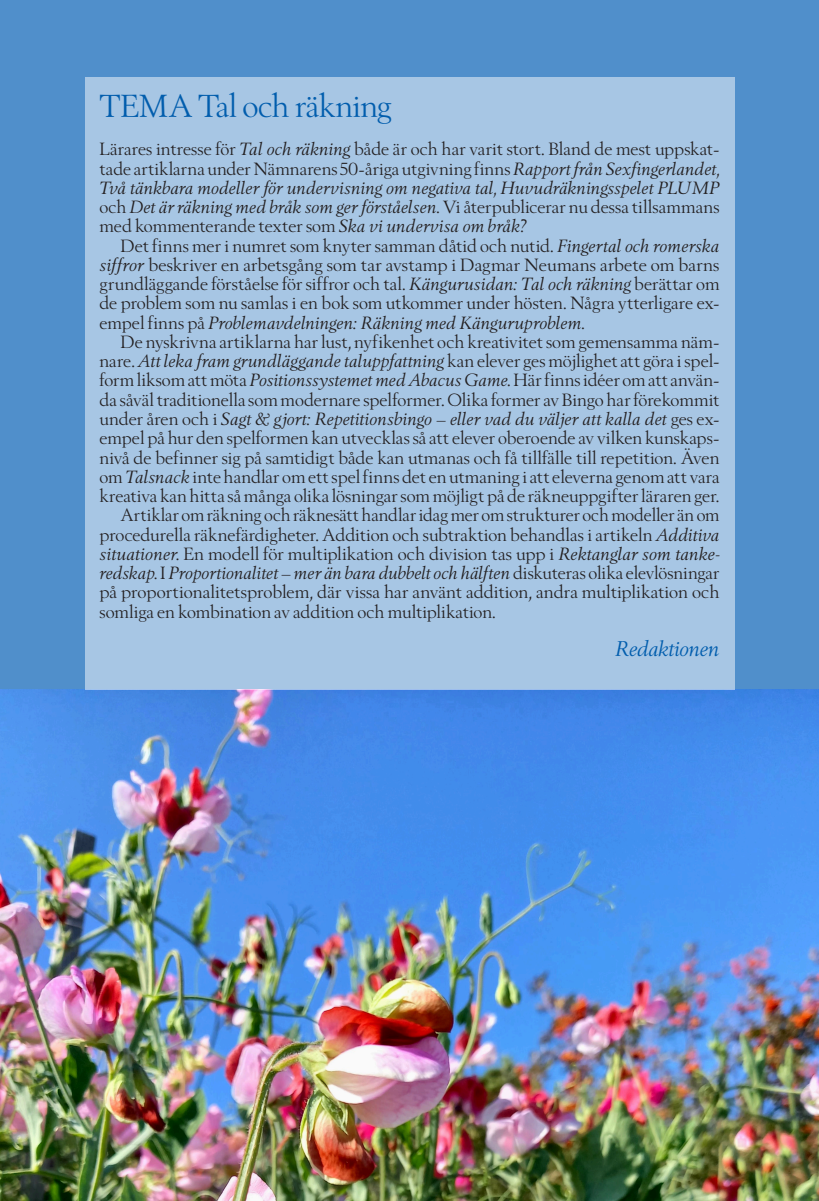
<style>
.page{position:relative;width:819px;height:1201px;background:#fff}
.page>*{position:absolute;margin:0;border:0;box-sizing:border-box;transform-origin:0 0}
.t1{font:31.5px "Berling Nova Display Pro";letter-spacing:-.015em;color:#015dad}
.t2{font:italic 21px "Berling Nova Display Pro";letter-spacing:-.015em;color:#015dad}
.t3{font:17.5px/19.2px "Berling Nova Display Pro";letter-spacing:.005em;color:#231f20;text-align:justify}
.t4{font:italic 17.5px "Berling Nova Display Pro";letter-spacing:.005em;color:#231f20}
.s1{font-style:italic}
.s2{font-style:normal}
</style>
<div class="page">
<div style="left:0;top:0;width:818px;height:690px;background:#508fcb"></div>
<img style="left:0;top:690px;width:818px;height:510px">
<div style="left:85px;top:77px;width:649px;height:613px;background:#a7c6e4"></div>
<h1 class="t1" style="left:99px;top:87px;width:294px">TEMA Tal och räkning</h1>
<p class="t3" style="left:99px;top:139px;width:621px">Lärares intresse för <span class="s1">Tal och räkning</span> både är och har varit stort. Bland de mest uppskat&shy;tade artiklarna under Nämnarens 50-åriga utgivning finns <span class="s1">Rapport från Sexfingerlandet, Två tänkbara modeller för undervisning om negativa tal, Huvudräkningsspelet PLUMP </span>och <span class="s1">Det är räkning med bråk som ger förståelsen.</span> Vi återpublicerar nu dessa tillsammans med kommenterande texter som <span class="s1">Ska vi undervisa om bråk?</span></p>
<p class="t3" style="left:99px;top:236px;width:621px;text-indent:21px">Det finns mer i numret som knyter samman dåtid och nutid. <span class="s1">Fingertal och romerska siffror</span> beskriver en arbetsgång som tar avstamp i Dagmar Neumans arbete om barns grundläggande förståelse för siffror och tal. <span class="s1">Kängurusidan: Tal och räkning</span> berättar om de problem som nu samlas i en bok som utkommer under hösten. Några ytterligare ex&shy;empel finns på <span class="s1">Problemavdelningen: Räkning med Känguruproblem.</span></p>
<p class="t3" style="left:120px;top:332px;width:600px">De nyskrivna artiklarna har lust, nyfikenhet och kreativitet som gemensamma näm-</p>
<p class="t3" style="left:99px;top:351px;width:621px">nare. <span class="s1">Att leka fram grundläggande taluppfattning</span> kan elever ges möjlighet att göra i spel-</p>
<p class="t3" style="left:99px;top:370px;width:621px">form liksom att möta <span class="s1">Positionssystemet med Abacus Game</span>. Här finns idéer om att använ-</p>
<p class="t3" style="left:99px;top:390px;width:621px">da såväl traditionella som modernare spelformer. Olika former av Bingo har förekommit</p>
<p class="t4" style="left:99px;top:409px;width:621px"><span class="s2">under åren och i</span> Sagt &amp; gjort: Repetitionsbingo – eller vad du väljer att kalla det <span class="s2">ges ex-</span></p>
<p class="t3" style="left:99px;top:428px;width:621px">empel på hur den spelformen kan utvecklas så att elever oberoende av vilken kunskaps-</p>
<p class="t3" style="left:99px;top:447px;width:621px">nivå de befinner sig på samtidigt både kan utmanas och få tillfälle till repetition. Även</p>
<p class="t3" style="left:99px;top:467px;width:621px">om <span class="s1">Talsnack</span> inte handlar om ett spel finns det en utmaning i att eleverna genom att vara</p>
<p class="t3" style="left:99px;top:486px;width:621px">kreativa kan hitta så många olika lösningar som möjligt på de räkneuppgifter läraren ger.</p>
<p class="t3" style="left:120px;top:505px;width:600px">Artiklar om räkning och räknesätt handlar idag mer om strukturer och modeller än om</p>
<p class="t3" style="left:99px;top:524px;width:621px">procedurella räknefärdigheter. Addition och subtraktion behandlas i artikeln <span class="s1">Additiva</span></p>
<p class="t3" style="left:99px;top:544px;width:621px"><span class="s1">situationer</span>. En modell för multiplikation och division tas upp i <span class="s1">Rektanglar som tanke-</span></p>
<p class="t4" style="left:99px;top:563px;width:621px">redskap. <span class="s2">I</span> Proportionalitet – mer än bara dubbelt och hälften <span class="s2">diskuteras olika elevlösningar</span></p>
<p class="t3" style="left:99px;top:582px;width:621px">på proportionalitetsproblem, där vissa har använt addition, andra multiplikation och</p>
<p class="t3" style="left:99px;top:601px;width:398px">somliga en kombination av addition och multiplikation.</p>
<p class="t2" style="left:615px;top:637px;width:106px">Redaktionen</p>
</div>
